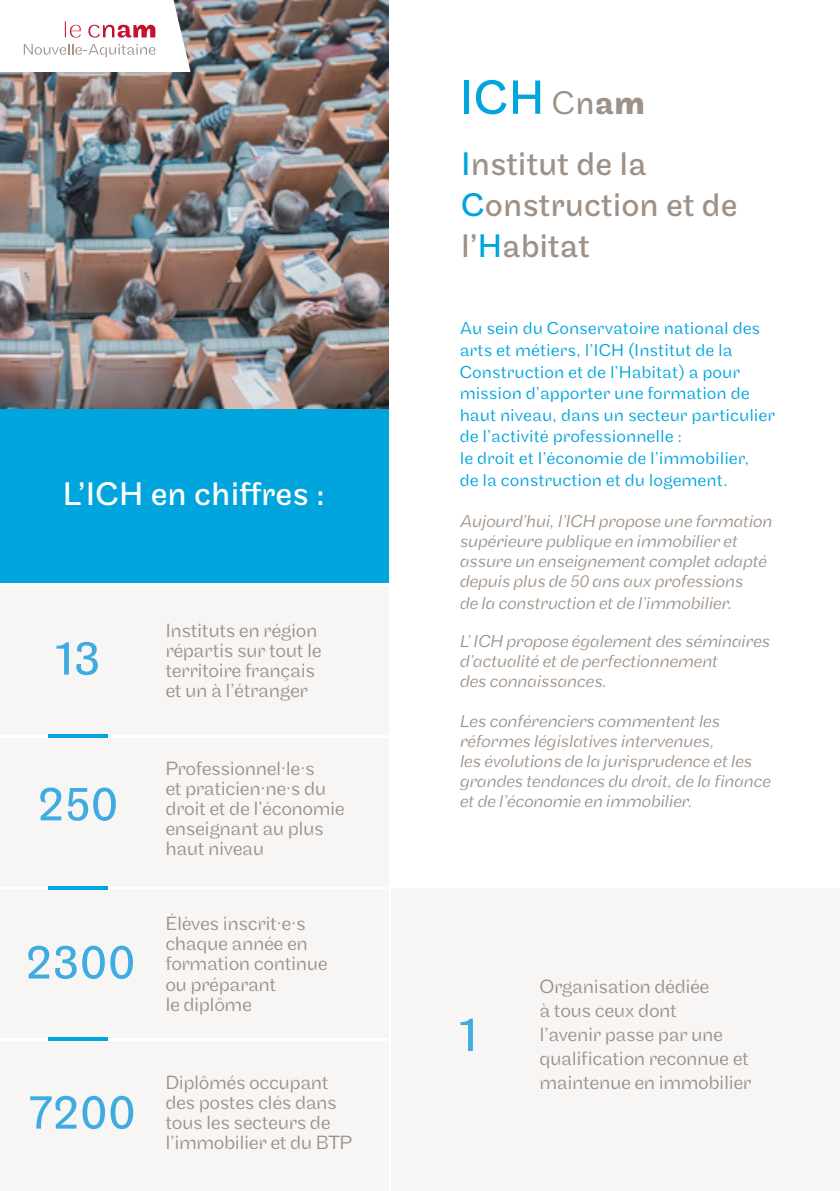
<style>
.page{position:relative;width:840px;height:1191px;background:#fff}
.page>*{position:absolute;margin:0;border:0;box-sizing:border-box;transform-origin:0 0}
.t1{font:50px "Maple";color:#3eace0}
.t2{font:50px "Maple";color:#01a5dd}
.t3{font:34px/40.8px "Maple";color:#9e9187}
.t4{font:34px "Maple";color:#fff}
.t5{font:300 20px/20px "Maple";letter-spacing:-.02em;color:#9e9187}
.t6{font:italic 300 18px/20px "Maple";letter-spacing:-.02em;color:#9e9187}
.t7{font:300 18px/21.6px "Maple";color:#01a5dd}
.s1{font-weight:300;font-size:34px;color:#9e9187}
.s2{font-size:34px;color:#9e9187}
.s3{font-weight:500;font-size:34px;color:#9e9187}
.s4{font-weight:700;font-size:34px;color:#9e9187}
.s5{color:#01a5dd}
</style>
<div class="page">
<div style="left:0;top:586px;width:388px;height:149px;background:#f8f6f5"></div>
<div style="left:0;top:738px;width:388px;height:148px;background:#f8f6f5"></div>
<div style="left:0;top:889px;width:388px;height:149px;background:#f8f6f5"></div>
<div style="left:0;top:1041px;width:388px;height:150px;background:#f8f6f5"></div>
<div style="left:391px;top:889px;width:448px;height:302px;background:#f8f6f5"></div>
<img style="left:0;top:0;width:388px;height:409px">
<div style="left:0;top:409px;width:388px;height:173px;background:#01a5dd"></div>
<hr style="left:48px;top:734px;width:59px;height:4px;background:#01a5dd">
<hr style="left:48px;top:886px;width:59px;height:3px;background:#01a5dd">
<hr style="left:48px;top:1037px;width:59px;height:3px;background:#01a5dd">
<svg style="left:0;top:0;width:190px;height:72px"></svg>
<h2 class="t4" style="left:63px;top:475px;width:263px">L’ICH en chiffres :</h2>
<h1 class="t1" style="left:56px;top:630px;width:46px">13</h1>
<h1 class="t1" style="left:37px;top:775px;width:83px">250</h1>
<h1 class="t1" style="left:25px;top:933px;width:112px">2300</h1>
<h1 class="t1" style="left:30px;top:1083px;width:108px">7200</h1>
<p class="t5" style="left:165px;top:620px;width:158px">Instituts en région répartis sur tout le territoire français et un à l’étranger</p>
<p class="t5" style="left:165px;top:758px;width:181px">Professionnel·le·s<br>et praticien·ne·s du droit et de l’économie enseignant au plus haut niveau</p>
<p class="t5" style="left:165px;top:914px;width:164px">Élèves inscrit·e·s chaque année en formation continue ou préparant<br>le diplôme</p>
<p class="t5" style="left:165px;top:1072px;width:188px">Diplômés occupant des postes clés dans tous les secteurs de l’immobilier et du BTP</p>
<h1 class="t2" style="left:459px;top:69px;width:187px">ICH <span class="s1">C</span><span class="s2">n</span><span class="s3">a</span><span class="s4">m</span></h1>
<h2 class="t3" style="left:461px;top:145px;width:278px"><span class="s5">I</span>nstitut de la<br><span class="s5">C</span>onstruction et de l’<span class="s5">H</span>abitat</h2>
<p class="t7" style="left:459px;top:318px;width:317px">Au sein du Conservatoire national des arts et métiers, l’ICH (Institut de la Construction et de l’Habitat) a pour mission d’apporter une formation de haut niveau, dans un secteur particulier de l’activité professionnelle :<br>le droit et l’économie de l’immobilier,<br>de la construction et du logement.</p>
<p class="t6" style="left:459px;top:511px;width:314px">Aujourd’hui, l’ICH propose une formation supérieure publique en immobilier et assure un enseignement complet adapté depuis plus de 50 ans aux professions<br>de la construction et de l’immobilier.</p>
<p class="t6" style="left:459px;top:631px;width:312px">L’ ICH propose également des séminaires d’actualité et de perfectionnement<br>des connaissances.</p>
<p class="t6" style="left:459px;top:711px;width:312px">Les conférenciers commentent les réformes législatives intervenues,<br>les évolutions de la jurisprudence et les grandes tendances du droit, de la finance et de l’économie en immobilier.</p>
<h1 class="t1" style="left:459px;top:1006px;width:19px">1</h1>
<p class="t5" style="left:539px;top:974px;width:213px;line-height:24px">Organisation dédiée<br>à tous ceux dont<br>l’avenir passe par une qualification reconnue et maintenue en immobilier</p>
</div>
